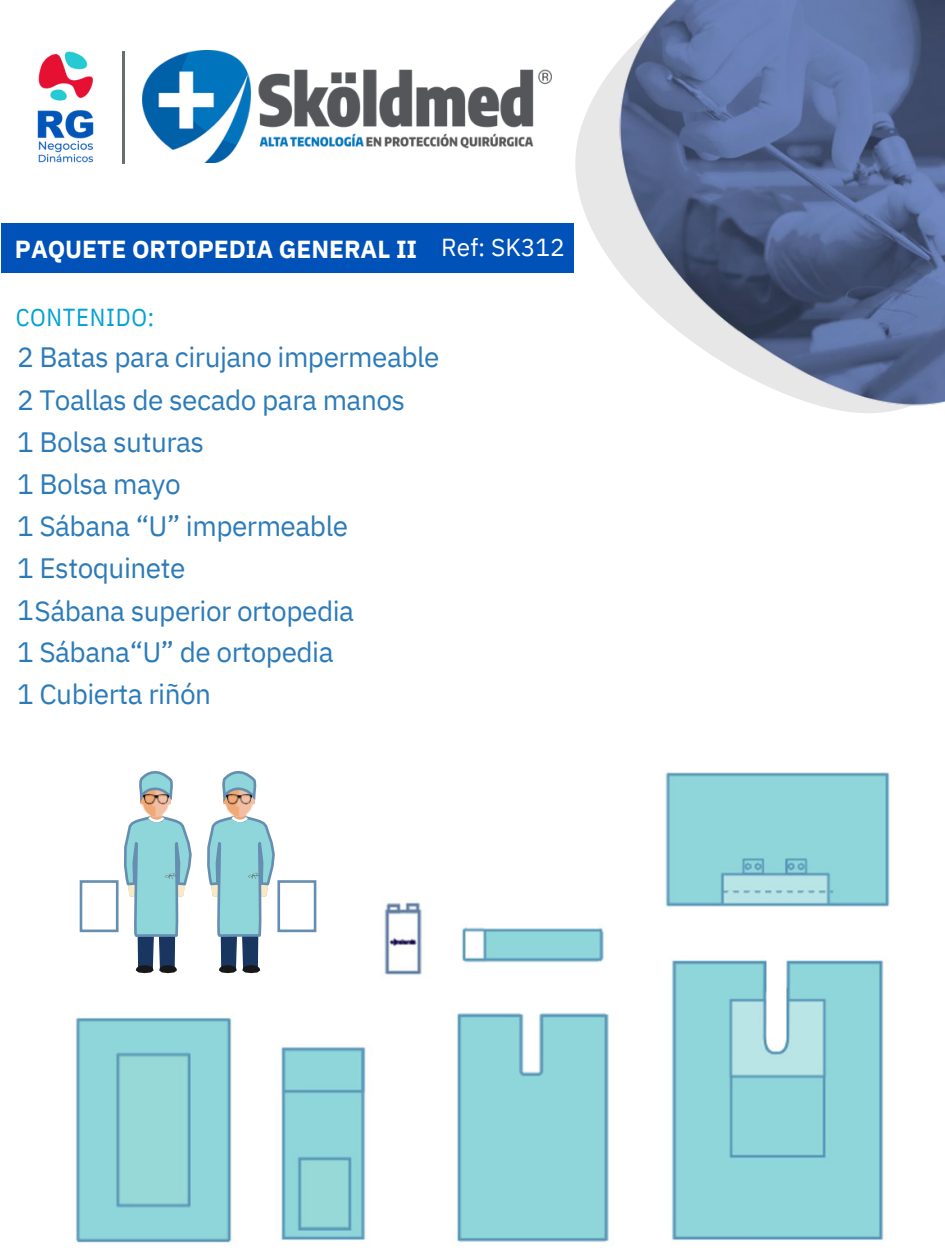
<style>
.page{position:relative;width:945px;height:1260px;background:#fff}
.page>*{position:absolute;margin:0;border:0;box-sizing:border-box;transform-origin:0 0}
.t1{font:28px "IBM Plex Sans";letter-spacing:-.02em;color:#2c7bb9}
.t2{font:700 24.68px "IBM Plex Sans";letter-spacing:-.005em;color:#fff}
.t3{font:24.5px "IBM Plex Sans Cond";letter-spacing:.03em;color:#00a2d5}
.t4{font:24.5px "IBM Plex Sans";color:#fff}
</style>
<div class="page">
<div style="left:1px;top:223px;width:573px;height:50px;background:#0052b8"></div>
<svg style="left:575px;top:75px;width:33px;height:181px;fill:#e7e7e8"></svg>
<img style="left:608px;top:1px;width:337px;height:412px">
<img style="left:75px;top:772px;width:815px;height:471px">
<div style="left:44px;top:756px;width:308px;height:240px;background:#fff"></div>
<svg style="left:124px;top:770px;width:68px;height:203px"></svg>
<img style="left:143px;top:792px;width:25px;height:13px">
<svg style="left:207px;top:770px;width:68px;height:203px"></svg>
<img style="left:227px;top:792px;width:25px;height:13px">
<div style="left:80px;top:880px;width:39px;height:52px;border:3px solid #668eb0"></div>
<div style="left:277px;top:880px;width:39px;height:52px;border:3px solid #668eb0"></div>
<img style="left:143px;top:50px;width:408px;height:113px">
<img style="left:37px;top:51px;width:88px;height:113px">
<hr style="left:122px;top:51px;width:2px;height:113px;background:#686d6d">
<p class="t2" style="left:15px;top:233px;width:404px">PAQUETE ORTOPEDIA GENERAL II</p>
<p class="t4" style="left:441px;top:231px;width:125px">Ref: SK312</p>
<p class="t3" style="left:16px;top:301px;width:140px">CONTENIDO:</p>
<p class="t1" style="left:17px;top:338px;width:424px">2 Batas para cirujano impermeable</p>
<p class="t1" style="left:17px;top:382px;width:390px">2 Toallas de secado para manos</p>
<p class="t1" style="left:17px;top:424px;width:189px">1 Bolsa suturas</p>
<p class="t1" style="left:17px;top:466px;width:165px">1 Bolsa mayo</p>
<p class="t1" style="left:17px;top:508px;width:333px">1 Sábana “U” impermeable</p>
<p class="t1" style="left:17px;top:550px;width:170px">1 Estoquinete</p>
<p class="t1" style="left:17px;top:592px;width:339px">1Sábana superior ortopedia</p>
<p class="t1" style="left:17px;top:634px;width:318px">1 Sábana“U” de ortopedia</p>
<p class="t1" style="left:17px;top:676px;width:196px">1 Cubierta riñón</p>
</div>
